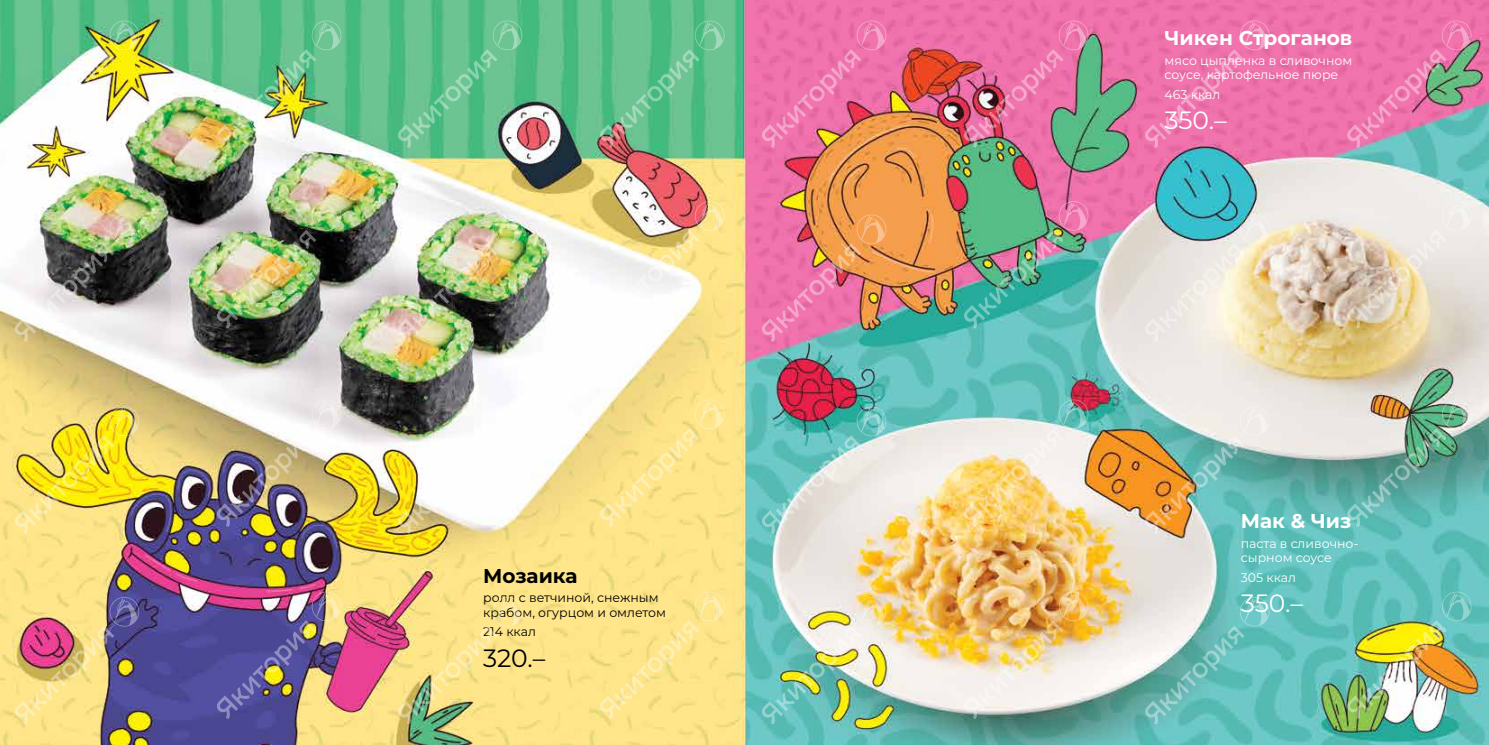
<style>
.page{position:relative;width:1489px;height:745px;background:#fff}
.page>*{position:absolute;margin:0;border:0;box-sizing:border-box;transform-origin:0 0}
.t1{font:25px "Montserrat";letter-spacing:-.005em;color:#fff}
.t2{font:25px "Montserrat";color:#000}
.t3{font:700 20px "Montserrat";color:#fff}
.t4{font:700 20px "Montserrat";color:#000}
.t5{font:12.5px/14.4px "Montserrat";color:#fff}
.t6{font:12.5px/14.4px "Montserrat";color:#000}
</style>
<div class="page">
<img style="left:0;top:0;width:1488px;height:744px">
<img style="left:14px;top:405px;width:127px;height:128px">
<img style="left:397px;top:405px;width:127px;height:128px">
<img style="left:216px;top:398px;width:127px;height:128px">
<svg style="left:599px;top:398px;width:127px;height:128px;background:#fae28b"></svg>
<svg style="left:761px;top:405px;width:126px;height:128px;background:#a1c9c5"></svg>
<img style="left:1144px;top:405px;width:126px;height:128px">
<img style="left:963px;top:398px;width:126px;height:128px">
<img style="left:1346px;top:398px;width:126px;height:128px">
<img style="left:14px;top:595px;width:127px;height:129px">
<img style="left:397px;top:595px;width:127px;height:129px">
<img style="left:216px;top:589px;width:127px;height:129px">
<svg style="left:599px;top:589px;width:127px;height:129px;background:#fde48b"></svg>
<img style="left:761px;top:595px;width:126px;height:129px">
<svg style="left:1144px;top:595px;width:126px;height:129px;background:#85c7c2"></svg>
<img style="left:963px;top:589px;width:126px;height:129px">
<img style="left:1346px;top:589px;width:126px;height:129px">
<img style="left:14px;top:213px;width:127px;height:129px">
<img style="left:397px;top:213px;width:127px;height:129px">
<img style="left:216px;top:199px;width:127px;height:129px">
<svg style="left:599px;top:199px;width:127px;height:129px"></svg>
<img style="left:761px;top:213px;width:126px;height:129px">
<svg style="left:1144px;top:213px;width:126px;height:129px;background:#d9dfd1"></svg>
<img style="left:963px;top:199px;width:126px;height:129px">
<svg style="left:1346px;top:199px;width:126px;height:129px;background:#e5dac9"></svg>
<img style="left:14px;top:19px;width:127px;height:129px">
<svg style="left:397px;top:19px;width:127px;height:129px;background:#67c090"></svg>
<img style="left:216px;top:19px;width:127px;height:129px">
<svg style="left:599px;top:19px;width:127px;height:129px;background:#64be8c"></svg>
<svg style="left:761px;top:19px;width:126px;height:129px;background:#eb76a0"></svg>
<svg style="left:1144px;top:19px;width:126px;height:129px;background:#ed74ac"></svg>
<img style="left:963px;top:19px;width:126px;height:129px">
<svg style="left:1346px;top:19px;width:126px;height:129px;background:#ca84a8"></svg>
<h2 class="t4" style="left:483px;top:560px;width:96px">Мозаика</h2>
<p class="t6" style="left:483px;top:590px;width:184px">ролл с ветчиной, снежным крабом, огурцом и омлетом</p>
<p class="t6" style="left:483px;top:624px;width:54px">214 ккал</p>
<h1 class="t2" style="left:483px;top:640px;width:64px">320.–</h1>
<h2 class="t3" style="left:1164px;top:24px;width:189px">Чикен Строганов</h2>
<p class="t5" style="left:1164px;top:53px;width:189px">мясо цыпленка в сливочном соусе, картофельное пюре</p>
<p class="t5" style="left:1164px;top:87px;width:57px">463 ккал</p>
<h1 class="t1" style="left:1164px;top:103px;width:64px">350.–</h1>
<h2 class="t3" style="left:1240px;top:506px;width:112px">Мак &amp; Чиз</h2>
<p class="t5" style="left:1240px;top:535px;width:119px">паста в сливочно&shy;сырном соусе</p>
<p class="t5" style="left:1240px;top:569px;width:57px">305 ккал</p>
<h1 class="t1" style="left:1240px;top:585px;width:64px">350.–</h1>
</div>
